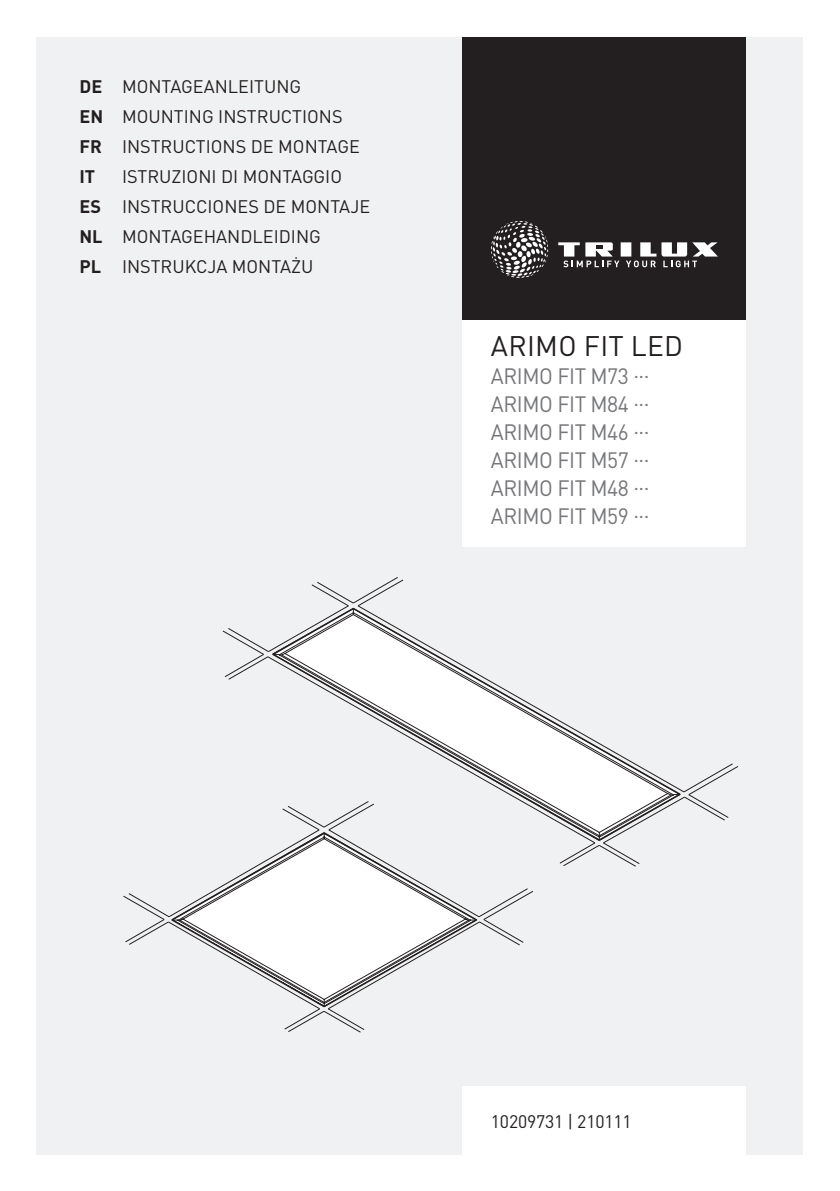
<style>
.page{position:relative;width:840px;height:1191px;background:#fff}
.page>*{position:absolute;margin:0;border:0;box-sizing:border-box;transform-origin:0 0}
.t1{font:28px "DIN Pro";letter-spacing:.01em;color:#231f20}
.t2{font:22px/28px "DIN Pro";letter-spacing:-.02em;color:#757679;text-align:justify;scale:.96 1}
.t3{font:18px/30px "DIN Pro";color:#231f20}
.s1{font-weight:700}
</style>
<div class="page">
<div style="left:37px;top:37px;width:765px;height:1117px;background:#f0f1f2"></div>
<div style="left:462px;top:37px;width:283px;height:283px;background:#231f20"></div>
<div style="left:462px;top:1086px;width:284px;height:68px;background:#fff"></div>
<svg style="left:490px;top:221px;width:58px;height:57px"></svg>
<svg style="left:558px;top:242px;width:159px;height:25px"></svg>
<div style="left:462px;top:320px;width:283px;height:227px;background:#fff"></div>
<svg style="left:123px;top:888px;width:410px;height:145px"></svg>
<svg style="left:170px;top:843px;width:309px;height:165px"></svg>
<svg style="left:222px;top:577px;width:181px;height:103px"></svg>
<svg style="left:559px;top:763px;width:179px;height:104px"></svg>
<svg style="left:271px;top:607px;width:411px;height:235px"></svg>
<p class="t3" style="left:79px;top:70px;width:282px"><span class="s1">DE</span> MONTAGEANLEITUNG<br><span class="s1">EN</span> MOUNTING INSTRUCTIONS<br><span class="s1">FR</span> INSTRUCTIONS DE MONTAGE<br><span class="s1">IT</span></p>
<p class="t3" style="left:79px;top:160px;width:292px;text-indent:43px">ISTRUZIONI DI MONTAGGIO<br><span class="s1">ES</span> INSTRUCCIONES DE MONTAJE<br><span class="s1">NL</span> MONTAGEHANDLEIDING<br><span class="s1">PL</span> INSTRUKCJA MONTAŻU</p>
<h1 class="t1" style="left:490px;top:324px;width:193px">ARIMO FIT LED</h1>
<p class="t2" style="left:490px;top:361px;width:167px">ARIMO FIT M73 ...<br>ARIMO FIT M84 ...<br>ARIMO FIT M46 ...<br>ARIMO FIT M57 ...<br>ARIMO FIT M48 ...<br>ARIMO FIT M59 ...</p>
<p class="t3" style="left:490px;top:1105px;width:142px">10209731 | 210111</p>
</div>
